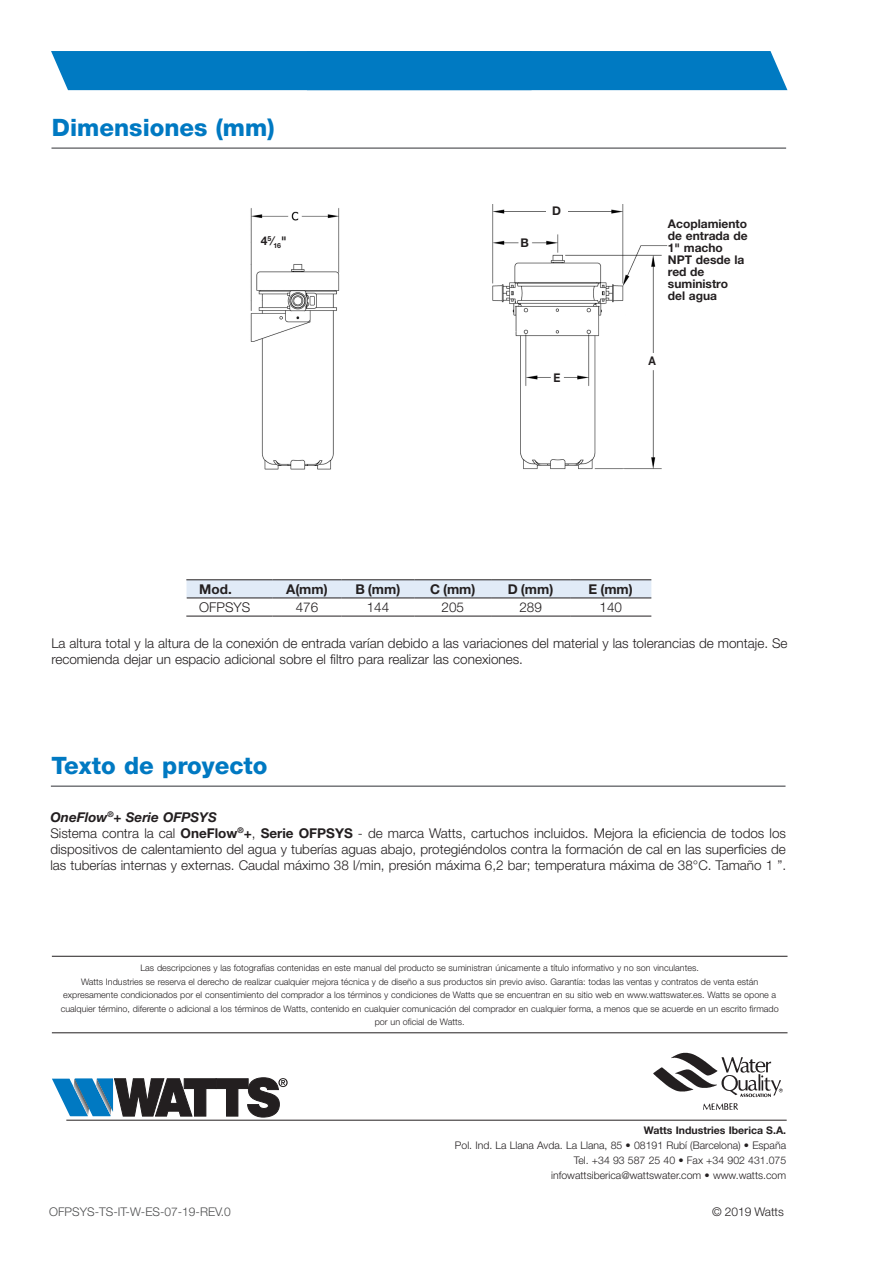
<style>
.page{position:relative;width:893px;height:1263px;background:#fff}
.page>*{position:absolute;margin:0;border:0;box-sizing:border-box;transform-origin:0 0}
.Normale{font:800 24px "Helvetica Neue LT Std";color:#0079c2}
.STILE_TESTO_DESCRIZI{font:300 13.5px/16.2px "Helvetica Neue LT Std";color:#231f20;text-align:justify}
.t1{font:700 13.5px "Helvetica Neue LT Std";color:#231f20}
.TABELLA_CARATTERISTI{font:300 13.5px "Helvetica Neue LT Std";color:#231f20}
.STILE_TESTO_DESCRIZI-2{font:italic 700 13.5px "Helvetica Neue LT Std";color:#231f20}
.Callouts_dimension{font:700 12px/12px "Helvetica Neue LT Std";color:#231f20}
.t2{font:300 12px "Helvetica Neue LT Std";color:#4b4c4d}
.t3{font:300 12px "Helvetica Neue LT Std";color:#231f20}
.Callouts_dimension-2{font:700 12px "Helvetica Neue LT Std";color:#231f20;scale:.9 1}
.t4{font:300 10.5px/15px "Helvetica Neue LT Std";color:#231f20;text-align:right}
.t5{font:700 10.5px "Helvetica Neue LT Std";color:#231f20}
.t6{font:300 9px/13.5px "Helvetica Neue LT Std";color:#231f20;text-align:center}
.s1{font-weight:700}
</style>
<div class="page">
<hr style="left:66px;top:1120px;width:721px;height:1px;background:#231f20">
<svg style="left:52px;top:1078px;width:236px;height:39px"></svg>
<hr style="left:52px;top:956px;width:735px;height:1px;background:#231f20">
<hr style="left:52px;top:1032px;width:735px;height:1px;background:#231f20">
<div style="left:51px;top:51px;width:736px;height:39px;background:#007ac2"></div>
<hr style="left:51px;top:147px;width:735px;height:2px;background:#757679">
<hr style="left:51px;top:785px;width:734px;height:2px;background:#757679">
<svg style="left:187px;top:580px;width:464px;height:18px;background:#d7e1ec"></svg>
<hr style="left:570px;top:579px;width:81px;height:1px;background:#231f20">
<hr style="left:187px;top:598px;width:85px;height:1px;background:#231f20">
<hr style="left:272px;top:598px;width:69px;height:1px;background:#231f20">
<hr style="left:341px;top:598px;width:73px;height:1px;background:#231f20">
<hr style="left:414px;top:598px;width:77px;height:1px;background:#231f20">
<hr style="left:491px;top:598px;width:79px;height:1px;background:#231f20">
<hr style="left:570px;top:598px;width:81px;height:1px;background:#231f20">
<hr style="left:186px;top:579px;width:86px;height:1px;background:#231f20">
<hr style="left:186px;top:616px;width:86px;height:1px;background:#231f20">
<hr style="left:272px;top:616px;width:69px;height:1px;background:#231f20">
<hr style="left:341px;top:616px;width:73px;height:1px;background:#231f20">
<hr style="left:414px;top:616px;width:77px;height:1px;background:#231f20">
<hr style="left:491px;top:616px;width:79px;height:1px;background:#231f20">
<hr style="left:570px;top:616px;width:81px;height:1px;background:#231f20">
<hr style="left:272px;top:579px;width:69px;height:1px;background:#231f20">
<hr style="left:341px;top:579px;width:73px;height:1px;background:#231f20">
<hr style="left:414px;top:579px;width:77px;height:1px;background:#231f20">
<hr style="left:491px;top:579px;width:79px;height:1px;background:#231f20">
<img style="left:653px;top:1052px;width:130px;height:58px">
<img style="left:250px;top:208px;width:90px;height:262px">
<img style="left:492px;top:204px;width:176px;height:266px">
<div style="left:254px;top:232px;width:40px;height:17px;background:#fff"></div>
<div style="left:546px;top:205px;width:21px;height:12px;background:#fff"></div>
<div style="left:551px;top:373px;width:12px;height:9px;background:#fff"></div>
<div style="left:646px;top:353px;width:12px;height:15px;background:#fff"></div>
<svg style="left:518px;top:235px;width:13px;height:15px"></svg>
<p class="Normale" style="left:52px;top:113px;width:224px">Dimensiones (mm)</p>
<p class="Callouts_dimension" style="left:261px;top:234px;width:27px">4<sup>5</sup>⁄<sub>16</sub>"</p>
<p class="Callouts_dimension" style="left:520px;top:236px;width:10px">B</p>
<p class="Callouts_dimension" style="left:552px;top:205px;width:10px">D</p>
<p class="Callouts_dimension-2" style="left:554px;top:370px;width:9px">E</p>
<p class="Callouts_dimension" style="left:668px;top:218px;width:81px">Acoplamiento de entrada de<br>1" macho<br>NPT desde la red de suministro del agua</p>
<p class="Callouts_dimension-2" style="left:648px;top:353px;width:10px">A</p>
<p class="t1" style="left:199px;top:580px;width:34px">Mod.</p>
<p class="t1" style="left:286px;top:580px;width:43px">A(mm)</p>
<p class="t1" style="left:355px;top:580px;width:46px">B (mm)</p>
<p class="t1" style="left:430px;top:580px;width:47px">C (mm)</p>
<p class="t1" style="left:508px;top:580px;width:47px">D (mm)</p>
<p class="t1" style="left:589px;top:580px;width:46px">E (mm)</p>
<p class="TABELLA_CARATTERISTI" style="left:199px;top:599px;width:53px">OFPSYS</p>
<p class="TABELLA_CARATTERISTI" style="left:296px;top:599px;width:24px">476</p>
<p class="TABELLA_CARATTERISTI" style="left:367px;top:599px;width:24px">144</p>
<p class="TABELLA_CARATTERISTI" style="left:441px;top:599px;width:24px">205</p>
<p class="TABELLA_CARATTERISTI" style="left:519px;top:599px;width:24px">289</p>
<p class="TABELLA_CARATTERISTI" style="left:599px;top:599px;width:24px">140</p>
<p class="STILE_TESTO_DESCRIZI" style="left:51px;top:635px;width:738px">La altura total y la altura de la conexión de entrada varían debido a las variaciones del material y las tolerancias de montaje. Se recomienda dejar un espacio adicional sobre el filtro para realizar las conexiones.</p>
<p class="Normale" style="left:51px;top:751px;width:218px">Texto de proyecto</p>
<p class="STILE_TESTO_DESCRIZI-2" style="left:50px;top:808px;width:168px">OneFlow<sup>®</sup>+ Serie OFPSYS</p>
<p class="STILE_TESTO_DESCRIZI" style="left:50px;top:825px;width:737px">Sistema contra la cal <span class="s1">OneFlow</span><sup>®</sup><span class="s1">+</span>, <span class="s1">Serie OFPSYS</span> - de marca Watts, cartuchos incluidos. Mejora la eficiencia de todos los dispositivos de calentamiento del agua y tuberías aguas abajo, protegiéndolos contra la formación de cal en las superficies de las tuberías internas y externas. Caudal máximo 38 l/min, presión máxima 6,2 bar; temperatura máxima de 38°C. Tamaño 1 ”.</p>
<p class="t6" style="left:61px;top:961px;width:720px">Las descripciones y las fotografías contenidas en este manual del producto se suministran únicamente a título informativo y no son vinculantes.<br>Watts Industries se reserva el derecho de realizar cualquier mejora técnica y de diseño a sus productos sin previo aviso. Garantía: todas las ventas y contratos de venta están expresamente condicionados por el consentimiento del comprador a los términos y condiciones de Watts que se encuentran en su sitio web en www.wattswater.es. Watts se opone a cualquier término, diferente o adicional a los términos de Watts, contenido en cualquier comunicación del comprador en cualquier forma, a menos que se acuerde en un escrito firmado por un oficial de Watts.</p>
<h3 class="t2" style="left:49px;top:1204px;width:183px">OFPSYS-TS-IT-W-ES-07-19-REV.0</h3>
<p class="t5" style="left:644px;top:1124px;width:144px">Watts Industries Iberica S.A.</p>
<p class="t4" style="left:455px;top:1137px;width:333px">Pol. Ind. La Llana Avda. La Llana, 85 • 08191 Rubí (Barcelona) • España<br>Tel. +34 93 587 25 40 • Fax +34 902 431.075 infowattsiberica@wattswater.com • www.watts.com</p>
<h3 class="t3" style="left:712px;top:1204px;width:73px">© 2019 Watts</h3>
</div>
